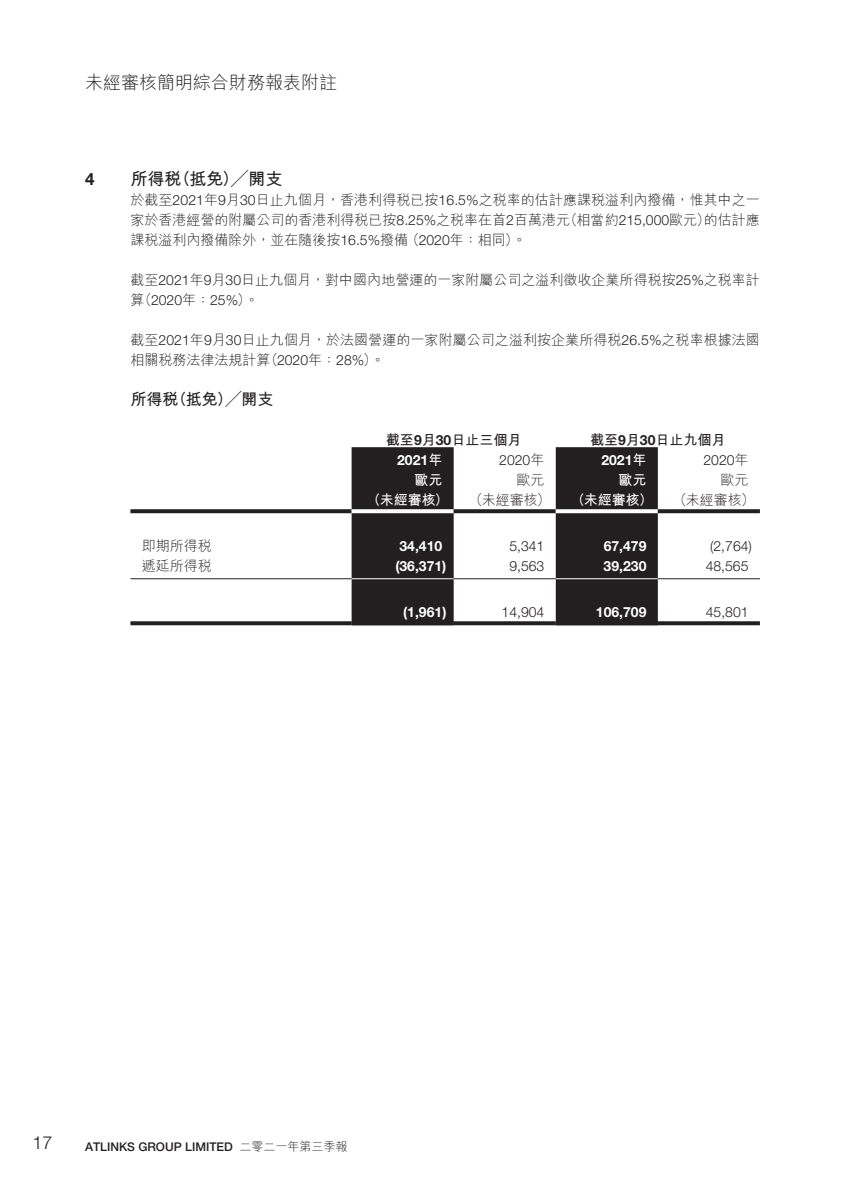
<style>
.page{position:relative;width:845px;height:1191px;background:#fff}
.page>*{position:absolute;margin:0;border:0;box-sizing:border-box;transform-origin:0 0}
.t1{font:300 18px "M Hei HK";color:#231f20}
.t2{font:300 18px "Helvetica Neue LT Std";color:#231f20}
.t3{font:700 17px "M Hei HK";color:#231f20}
.t4{font:700 17px "Helvetica Neue LT Std";color:#231f20}
.t5{font:700 16px "M Hei HK";color:#231f20}
.t6{font:300 14px/20px "M Hei HK";color:#231f20;text-align:right}
.t7{font:300 14px "Helvetica Neue LT Std";color:#231f20}
.t8{font:700 14px "Helvetica Neue LT Std";color:#fff}
.t9{font:700 14px "M Hei HK";color:#231f20}
.t10{font:700 14px "M Hei HK";color:#fff}
.t11{font:500 12px "Helvetica Neue LT Std";color:#231f20}
.t12{font:300 12px "M Hei HK";color:#231f20}
.s1{font-family:"Helvetica Neue LT Std"}
.s2{font-family:"M Hei HK"}
</style>
<div class="page">
<svg style="left:351px;top:447px;width:307px;height:174px;fill:#231f20"></svg>
<svg style="left:130px;top:509px;width:221px;height:4px"></svg>
<svg style="left:351px;top:509px;width:103px;height:4px"></svg>
<svg style="left:454px;top:509px;width:102px;height:4px"></svg>
<svg style="left:556px;top:509px;width:102px;height:4px"></svg>
<svg style="left:658px;top:509px;width:102px;height:4px"></svg>
<hr style="left:130px;top:578px;width:221px;height:1px;background:#231f20">
<hr style="left:351px;top:578px;width:103px;height:1px;background:#fff">
<hr style="left:454px;top:578px;width:102px;height:1px;background:#231f20">
<hr style="left:556px;top:578px;width:102px;height:1px;background:#fff">
<hr style="left:658px;top:578px;width:102px;height:1px;background:#231f20">
<svg style="left:130px;top:621px;width:221px;height:4px"></svg>
<hr style="left:351px;top:621px;width:103px;height:4px;background:#231f20">
<svg style="left:454px;top:621px;width:102px;height:4px"></svg>
<hr style="left:556px;top:621px;width:102px;height:4px;background:#231f20">
<svg style="left:658px;top:621px;width:102px;height:4px"></svg>
<p class="t1" style="left:85px;top:70px;width:253px">未經審核簡明綜合財務報表附註</p>
<p class="t4" style="left:85px;top:169px;width:11px">4</p>
<p class="t3" style="left:174px;top:167px;width:110px">（抵免）╱開支</p>
<p class="t3" style="left:130px;top:167px;width:52px">所得稅</p>
<p class="t6" style="left:130px;top:190px;width:631px">於截至<span class="s1">2021</span>年月<span class="s1">9 30</span>日止九個月，香港利得稅已按<span class="s1">16.5%</span>之稅率的估計應課稅溢利內撥備，惟其中之一的估計應</p>
<p class="t6" style="left:406px;top:210px;width:166px;text-align:left;text-indent:-275px">家於香港經營的附屬公司的香港利得稅已按<span class="s1">8.25%</span>之稅率在首<span class="s1">2</span>百萬港元（<span class="s1">2020</span>年：相同。(</p>
<p class="t6" style="left:564px;top:210px;width:148px">（相當約<span class="s1">215,000</span>歐元）</p>
<p class="t6" style="left:130px;top:230px;width:279px">課稅溢利內撥備除外，並在隨後按<span class="s1">16.5%</span>撥備</p>
<p class="t6" style="left:130px;top:270px;width:631px">截至<span class="s1">2021</span>年月<span class="s1">9 30</span>日止九個月，對中國內地營運的一家附屬公司之溢利徵收企業所得稅按<span class="s1">25%</span>之稅率計</p>
<p class="t7" style="left:130px;top:292px;width:130px"><span class="s2">（算</span> 2020<span class="s2">年：</span>25% <span class="s2">。(</span></p>
<p class="t6" style="left:130px;top:330px;width:631px">截至<span class="s1">2021</span>年月<span class="s1">9 30</span>日止九個月，於法國營運的一家附屬公司之溢利按企業所得稅<span class="s1">26.5%</span>之稅率根據法國</p>
<p class="t7" style="left:264px;top:352px;width:122px"><span class="s2">（</span>2020<span class="s2">年：</span>28% <span class="s2">。(</span></p>
<p class="t6" style="left:130px;top:350px;width:141px">相關稅務法律法規計算</p>
<p class="t5" style="left:171px;top:388px;width:104px">（抵免）╱開支</p>
<p class="t5" style="left:130px;top:388px;width:49px">所得稅</p>
<p class="t6" style="left:142px;top:536px;width:71px">即期所得稅</p>
<p class="t6" style="left:142px;top:556px;width:71px">遞延所得稅</p>
<p class="t9" style="left:386px;top:430px;width:137px">截至月<span class="s1">9 30</span>日止三個月</p>
<p class="t9" style="left:590px;top:430px;width:137px">截至月<span class="s1">9 30</span>日止九個月</p>
<p class="t8" style="left:397px;top:452px;width:47px">2021<span class="s2">年</span></p>
<p class="t7" style="left:499px;top:452px;width:47px">2020<span class="s2">年</span></p>
<p class="t8" style="left:601px;top:452px;width:47px">2021<span class="s2">年</span></p>
<p class="t7" style="left:703px;top:452px;width:47px">2020<span class="s2">年</span></p>
<p class="t10" style="left:414px;top:470px;width:29px">歐元</p>
<p class="t6" style="left:516px;top:470px;width:29px">歐元</p>
<p class="t10" style="left:618px;top:470px;width:29px">歐元</p>
<p class="t6" style="left:720px;top:470px;width:29px">歐元</p>
<p class="t10" style="left:367px;top:490px;width:83px">（未經審核）</p>
<p class="t6" style="left:469px;top:490px;width:83px">（未經審核）</p>
<p class="t10" style="left:571px;top:490px;width:83px">（未經審核）</p>
<p class="t6" style="left:673px;top:490px;width:83px">（未經審核(</p>
<p class="t8" style="left:399px;top:538px;width:44px">34,410</p>
<p class="t7" style="left:509px;top:538px;width:37px">5,341</p>
<p class="t8" style="left:603px;top:538px;width:44px">67,479</p>
<p class="t7" style="left:710px;top:538px;width:43px">)2,764(</p>
<p class="t8" style="left:395px;top:558px;width:53px">)36,371(</p>
<p class="t7" style="left:509px;top:558px;width:37px">9,563</p>
<p class="t8" style="left:603px;top:558px;width:44px">39,230</p>
<p class="t7" style="left:706px;top:558px;width:44px">48,565</p>
<p class="t8" style="left:403px;top:604px;width:45px">)1,961(</p>
<p class="t7" style="left:501px;top:604px;width:44px">14,904</p>
<p class="t8" style="left:596px;top:604px;width:52px">106,709</p>
<p class="t7" style="left:706px;top:604px;width:44px">45,801</p>
<p class="t2" style="left:33px;top:1131px;width:22px">17</p>
<p class="t12" style="left:239px;top:1138px;width:109px">二零二一年第三季報</p>
<p class="t11" style="left:85px;top:1139px;width:149px">ATLINKS GROUP LIMITED</p>
</div>
